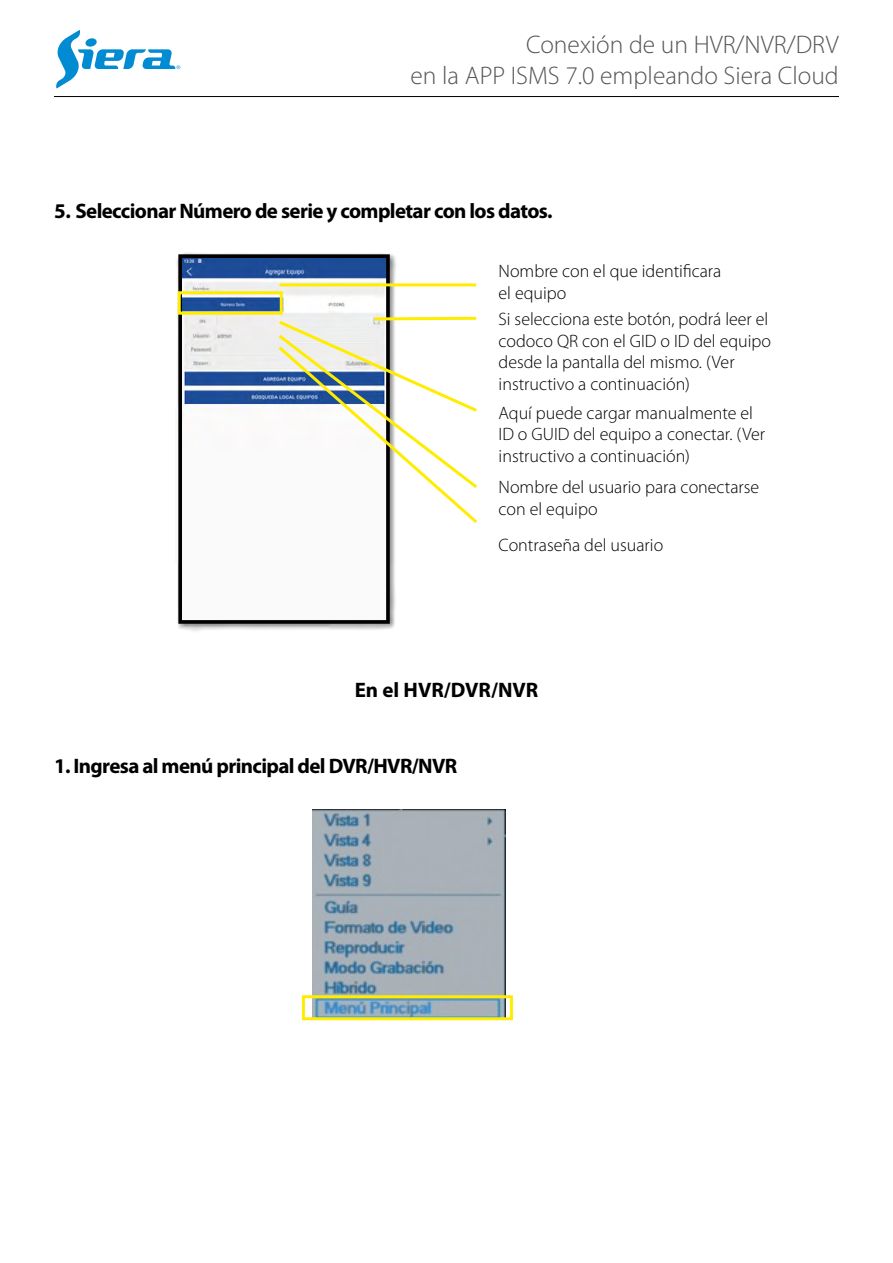
<style>
.page{position:relative;width:893px;height:1263px;background:#fff}
.page>*{position:absolute;margin:0;border:0;box-sizing:border-box;transform-origin:0 0}
.t1{font:300 25.5px/30.6px "Myriad Pro";color:#575655;text-align:right}
.t2{font:700 21px "Myriad Pro";letter-spacing:-.03em;color:#000}
.t3{font:700 21px "Myriad Pro";color:#000}
.t4{font:300 18px/21.6px "Myriad Pro";color:#000}
</style>
<div class="page">
<img style="left:312px;top:810px;width:193px;height:206px">
<img style="left:176px;top:253px;width:222px;height:378px">
<img style="left:183px;top:259px;width:202px;height:360px">
<div style="left:178px;top:254px;width:212px;height:370px;border:4px solid #000"></div>
<hr style="left:54px;top:96px;width:785px;height:1px;background:#000">
<svg style="left:56px;top:30px;width:124px;height:59px"></svg>
<div style="left:178px;top:291px;width:105px;height:24px;border:3px solid #ffed00"></div>
<hr style="left:280px;top:283px;width:196px;height:3px;background:#ffed00">
<svg style="left:275px;top:315px;width:203px;height:211px"></svg>
<div style="left:302px;top:995px;width:211px;height:25px;border:3px solid #ffed00"></div>
<h1 class="t1" style="left:411px;top:29px;width:430px">Conexión de un HVR/NVR/DRV<br>en la APP ISMS 7.0 empleando Siera Cloud</h1>
<p class="t2" style="left:54px;top:197px;width:500px">5. Seleccionar Número de serie y completar con los datos.</p>
<p class="t4" style="left:499px;top:260px;width:224px">Nombre con el que identificara el equipo</p>
<p class="t4" style="left:499px;top:308px;width:274px">Si selecciona este botón, podrá leer el codoco QR con el GID o ID del equipo desde la pantalla del mismo. (Ver instructivo a continuación)</p>
<p class="t4" style="left:499px;top:402px;width:268px">Aquí puede cargar manualmente el<br>ID o GUID del equipo a conectar. (Ver instructivo a continuación)</p>
<p class="t4" style="left:499px;top:476px;width:262px">Nombre del usuario para conectarse con el equipo</p>
<p class="t4" style="left:499px;top:534px;width:166px">Contraseña del usuario</p>
<p class="t3" style="left:355px;top:676px;width:185px">En el HVR/DVR/NVR</p>
<p class="t2" style="left:54px;top:752px;width:405px">1. Ingresa al menú principal del DVR/HVR/NVR</p>
</div>
